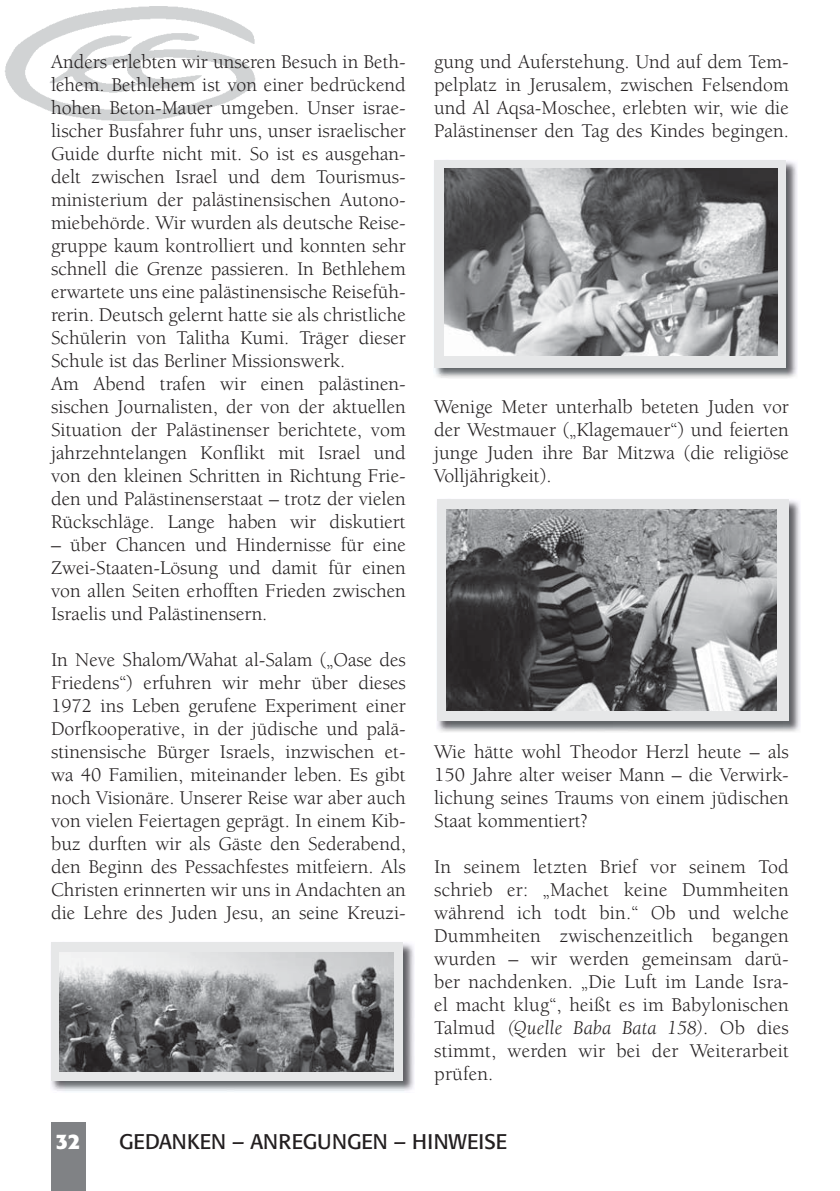
<style>
.page{position:relative;width:840px;height:1191px;background:#fff}
.page>*{position:absolute;margin:0;border:0;box-sizing:border-box;transform-origin:0 0}
.t1{font:21px "Formata";color:#231f20}
.t2{font:700 21px "Formata";color:#fff}
.t3{font:20px/23px "Berkeley";color:#231f20;text-align:justify}
.s1{font-style:italic}
</style>
<div class="page">
<img style="left:5px;top:6px;width:251px;height:115px">
<div style="left:51px;top:1123px;width:34px;height:68px;background:#808285"></div>
<img style="left:434px;top:160px;width:363px;height:218px">
<div style="left:434px;top:160px;width:351px;height:207px;background:#e6e7e8"></div>
<img style="left:51px;top:943px;width:363px;height:149px">
<div style="left:51px;top:942px;width:352px;height:138px;background:#e6e7e8"></div>
<img style="left:59px;top:952px;width:335px;height:120px">
<img style="left:444px;top:169px;width:333px;height:186px">
<img style="left:437px;top:499px;width:363px;height:233px">
<div style="left:437px;top:499px;width:351px;height:222px;background:#e6e7e8"></div>
<img style="left:446px;top:509px;width:329px;height:201px">
<p class="t3" style="left:51px;top:52px;width:356px;text-align:left">Anders erlebten wir unseren Besuch in Beth&shy;lehem. Bethlehem ist von einer bedrückend hohen Beton-Mauer umgeben. Unser israe&shy;lischer Busfahrer fuhr uns, unser israelischer Guide durfte nicht mit. So ist es ausgehan&shy;delt zwischen Israel und dem Tourismus&shy;ministerium der palästinensischen Autono&shy;miebehörde. Wir wurden als deutsche Reise&shy;gruppe kaum kontrolliert und konnten sehr schnell die Grenze passieren. In Bethlehem erwartete uns eine palästinensische Reisefüh&shy;rerin. Deutsch gelernt hatte sie als christliche Schülerin von Talitha Kumi. Träger dieser Schule ist das Berliner Missionswerk.<br>Am Abend trafen wir einen palästinen&shy;sischen Journalisten, der von der aktuellen Situation der Palästinenser berichtete, vom jahrzehntelangen Konflikt mit Israel und von den kleinen Schritten in Richtung Frie&shy;den und Palästinenserstaat – trotz der vielen Rückschläge. Lange haben wir diskutiert</p>
<p class="t3" style="left:51px;top:535px;width:356px">– über Chancen und Hindernisse für eine Zwei-Staaten-Lösung und damit für einen von allen Seiten erhofften Frieden zwischen Israelis und Palästinensern.</p>
<p class="t3" style="left:51px;top:650px;width:356px">In Neve Shalom/Wahat al-Salam („Oase des Friedens“) erfuhren wir mehr über dieses 1972 ins Leben gerufene Experiment einer Dorfkooperative, in der jüdische und palä&shy;stinensische Bürger Israels, inzwischen et&shy;wa 40 Familien, miteinander leben. Es gibt noch Visionäre. Unserer Reise war aber auch von vielen Feiertagen geprägt. In einem Kib&shy;buz durften wir als Gäste den Sederabend, den Beginn des Pessachfestes mitfeiern. Als Christen erinnerten wir uns in Andachten an die Lehre des Juden Jesu, an seine Kreuzi-</p>
<p class="t3" style="left:434px;top:52px;width:356px">gung und Auferstehung. Und auf dem Tem&shy;pelplatz in Jerusalem, zwischen Felsendom und Al Aqsa-Moschee, erlebten wir, wie die Palästinenser den Tag des Kindes begingen.</p>
<p class="t3" style="left:434px;top:397px;width:356px">Wenige Meter unterhalb beteten Juden vor der Westmauer („Klagemauer“) und feierten junge Juden ihre Bar Mitzwa (die religiöse Volljährigkeit).</p>
<p class="t3" style="left:434px;top:742px;width:356px">Wie hätte wohl Theodor Herzl heute – als 150 Jahre alter weiser Mann – die Verwirk&shy;lichung seines Traums von einem jüdischen Staat kommentiert?</p>
<p class="t3" style="left:434px;top:857px;width:356px">In seinem letzten Brief vor seinem Tod schrieb er: „Machet keine Dummheiten während ich todt bin.“ Ob und welche Dummheiten zwischenzeitlich begangen wurden – wir werden gemeinsam darü&shy;ber nachdenken. „Die Luft im Lande Isra&shy;el macht klug“, heißt es im Babylonischen Talmud <span class="s1">(Quelle Baba Bata 158)</span>. Ob dies stimmt, werden wir bei der Weiterarbeit prüfen.</p>
<p class="t2" style="left:56px;top:1132px;width:26px">32</p>
<p class="t1" style="left:119px;top:1132px;width:389px">GEDANKEN – ANREGUNGEN – HINWEISE</p>
</div>
